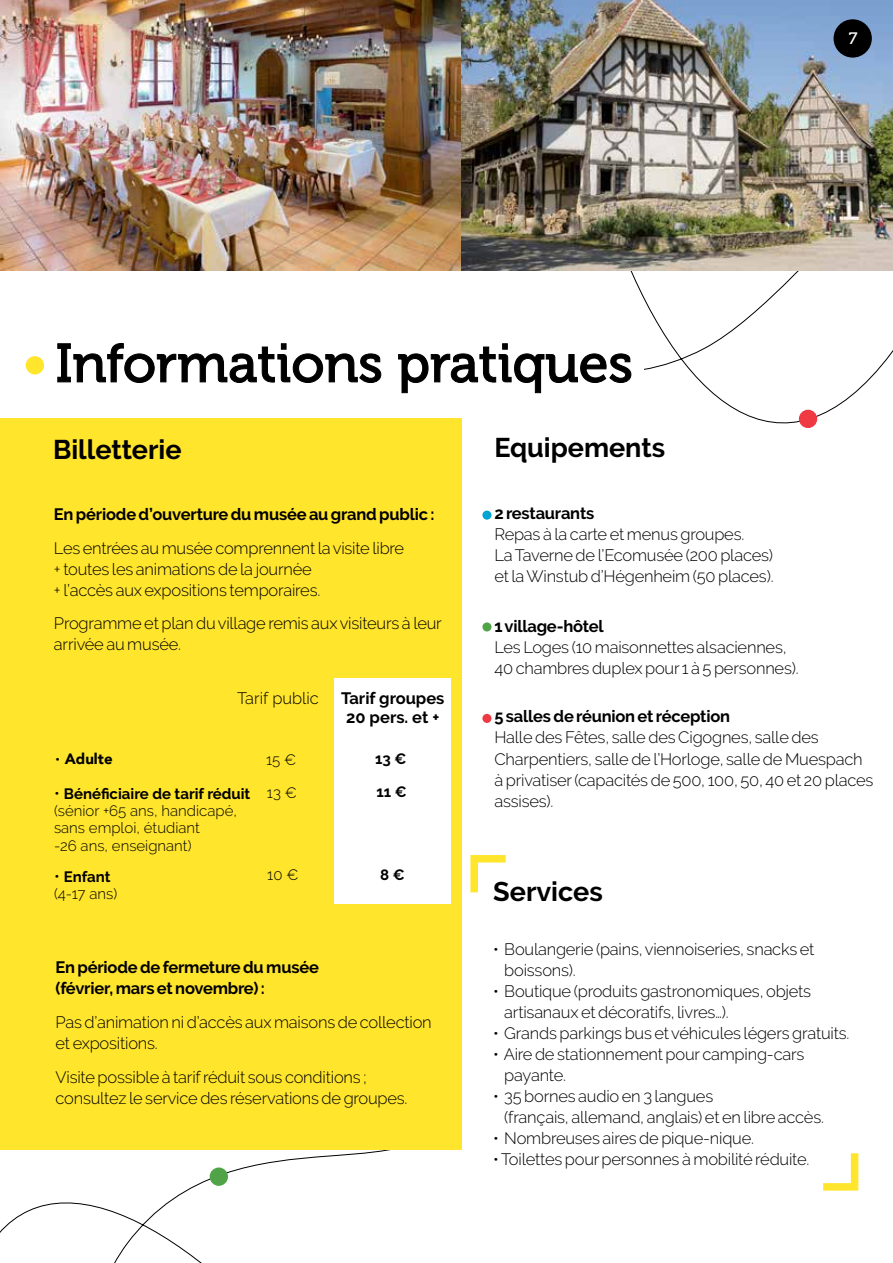
<style>
.page{position:relative;width:893px;height:1263px;background:#fff}
.page>*{position:absolute;margin:0;border:0;box-sizing:border-box;transform-origin:0 0}
.t1{font:54px "Museo 500";color:#000}
.t2{font:700 27px "Raleway";color:#000}
.t3{font:300 16.5px/21px "Raleway";letter-spacing:-.015em;color:#000}
.t4{font:700 16.5px/21px "Raleway";letter-spacing:-.01em;color:#000}
.t5{font:16.5px "Museo 500";color:#fff}
.t6{font:300 15px/17.2px "Raleway";color:#000}
.t7{font:700 15px "Raleway";color:#000}
.t8{font:900 15px "Avenir";color:#000}
.s1{font-family:"Raleway";font-weight:300;font-size:16.5px}
.s2{font-size:16.5px}
.s3{font-weight:700}
</style>
<div class="page">
<svg style="left:325px;top:270px;width:568px;height:467px"></svg>
<img style="left:1px;top:0;width:892px;height:270px">
<div style="left:833px;top:19px;width:39px;height:39px;background:#000;border-radius:50%"></div>
<hr style="left:43px;top:21px;width:1px;height:36px;background:#fff">
<div style="left:26px;top:356px;width:18px;height:18px;background:#ffe52c;border-radius:50%"></div>
<svg style="left:0;top:923px;width:462px;height:340px"></svg>
<div style="left:252px;top:306px;width:392px;height:116px;background:#fff"></div>
<svg style="left:57px;top:343px;width:325px;height:40px"></svg>
<svg style="left:398px;top:343px;width:234px;height:50px"></svg>
<div style="left:210px;top:1167px;width:18px;height:19px;background:#50a447;border-radius:50%"></div>
<div style="left:482px;top:511px;width:9px;height:9px;background:#00a4d4;border-radius:50%"></div>
<div style="left:482px;top:622px;width:9px;height:9px;background:#50a447;border-radius:50%"></div>
<div style="left:482px;top:714px;width:9px;height:9px;background:#ef3a44;border-radius:50%"></div>
<div style="left:799px;top:410px;width:18px;height:18px;background:#ef3a44;border-radius:50%"></div>
<svg style="left:470px;top:855px;width:36px;height:38px"></svg>
<svg style="left:823px;top:1153px;width:36px;height:38px"></svg>
<div style="left:0;top:418px;width:461px;height:732px;background:#ffe52c"></div>
<div style="left:334px;top:679px;width:117px;height:225px;background:#fff"></div>
<p class="t5" style="left:849px;top:29px;width:10px">7</p>
<h1 class="t1" style="left:56px;top:334px;width:579px">Informations pratiques</h1>
<h2 class="t2" style="left:53px;top:434px;width:130px">Billetterie</h2>
<p class="t4" style="left:54px;top:504px;width:382px">En période d’ouverture du musée au grand public :</p>
<p class="t3" style="left:54px;top:537px;width:352px">Les entrées au musée comprennent la visite libre + toutes les animations de la journée<br>+ l’accès aux expositions temporaires.</p>
<p class="t3" style="left:54px;top:613px;width:389px">Programme et plan du village remis aux visiteurs à leur arrivée au musée.</p>
<h2 class="t2" style="left:494px;top:432px;width:172px">Equipements</h2>
<p class="t4" style="left:494px;top:503px;width:101px">2 restaurants</p>
<p class="t3" style="left:494px;top:524px;width:281px">Repas à la carte et menus groupes.<br>La Taverne de l’Ecomusée (200 places) et la Winstub d’Hégenheim (50 places).</p>
<p class="t4" style="left:494px;top:616px;width:111px">1 village-hôtel</p>
<p class="t3" style="left:494px;top:637px;width:306px">Les Loges (10 maisonnettes alsaciennes,<br>40 chambres duplex pour 1 à 5 personnes).</p>
<p class="t3" style="left:237px;top:688px;width:83px">Tarif public</p>
<p class="t8" style="left:55px;top:746px;width:59px"><span class="s1">•</span> Adulte</p>
<p class="t6" style="left:54px;top:785px;width:198px"><span class="s2">•</span> <span class="s3">Bénéficiaire de tarif réduit </span>(sénior +65 ans, handicapé, sans emploi, étudiant<br>-26 ans, enseignant)</p>
<p class="t6" style="left:54px;top:868px;width:65px"><span class="s2">•</span> <span class="s3">Enfant </span>(4-17 ans)</p>
<p class="t6" style="left:266px;top:751px;width:32px">15 €</p>
<p class="t6" style="left:267px;top:784px;width:32px">13 €</p>
<p class="t6" style="left:267px;top:866px;width:33px">10 €</p>
<p class="t4" style="left:341px;top:689px;width:105px;line-height:18.9px;text-align:center">Tarif groupes<br>20 pers. et +</p>
<p class="t7" style="left:375px;top:750px;width:33px">13 €</p>
<p class="t7" style="left:376px;top:783px;width:32px">11 €</p>
<p class="t7" style="left:380px;top:866px;width:26px">8 €</p>
<p class="t4" style="left:56px;top:957px;width:265px">En période de fermeture du musée (février, mars et novembre) :</p>
<p class="t3" style="left:56px;top:1011px;width:378px">Pas d’animation ni d’accès aux maisons de collection et expositions.</p>
<p class="t3" style="left:56px;top:1066px;width:353px">Visite possible à tarif réduit sous conditions ; consultez le service des réservations de groupes.</p>
<p class="t4" style="left:494px;top:706px;width:237px">5 salles de réunion et réception</p>
<p class="t3" style="left:494px;top:727px;width:380px">Halle des Fêtes, salle des Cigognes, salle des Charpentiers, salle de l’Horloge, salle de Muespach à privatiser (capacités de 500, 100, 50, 40 et 20 places assises).</p>
<h2 class="t2" style="left:493px;top:876px;width:111px">Services</h2>
<p class="t3" style="left:504px;top:939px;width:312px;text-indent:-11px">• Boulangerie (pains, viennoiseries, snacks et boissons).</p>
<p class="t3" style="left:504px;top:981px;width:308px;text-indent:-11px">• Boutique (produits gastronomiques, objets artisanaux et décoratifs, livres…).</p>
<p class="t3" style="left:493px;top:1023px;width:358px">• Grands parkings bus et véhicules légers gratuits.</p>
<p class="t3" style="left:504px;top:1044px;width:302px;text-indent:-11px">• Aire de stationnement pour camping-cars payante.</p>
<p class="t3" style="left:504px;top:1086px;width:321px;text-indent:-11px">• 35 bornes audio en 3 langues<br>(français, allemand, anglais) et en libre accès.</p>
<p class="t3" style="left:493px;top:1128px;width:262px">• Nombreuses aires de pique-nique.</p>
<p class="t3" style="left:493px;top:1149px;width:318px">• Toilettes pour personnes à mobilité réduite.</p>
</div>
